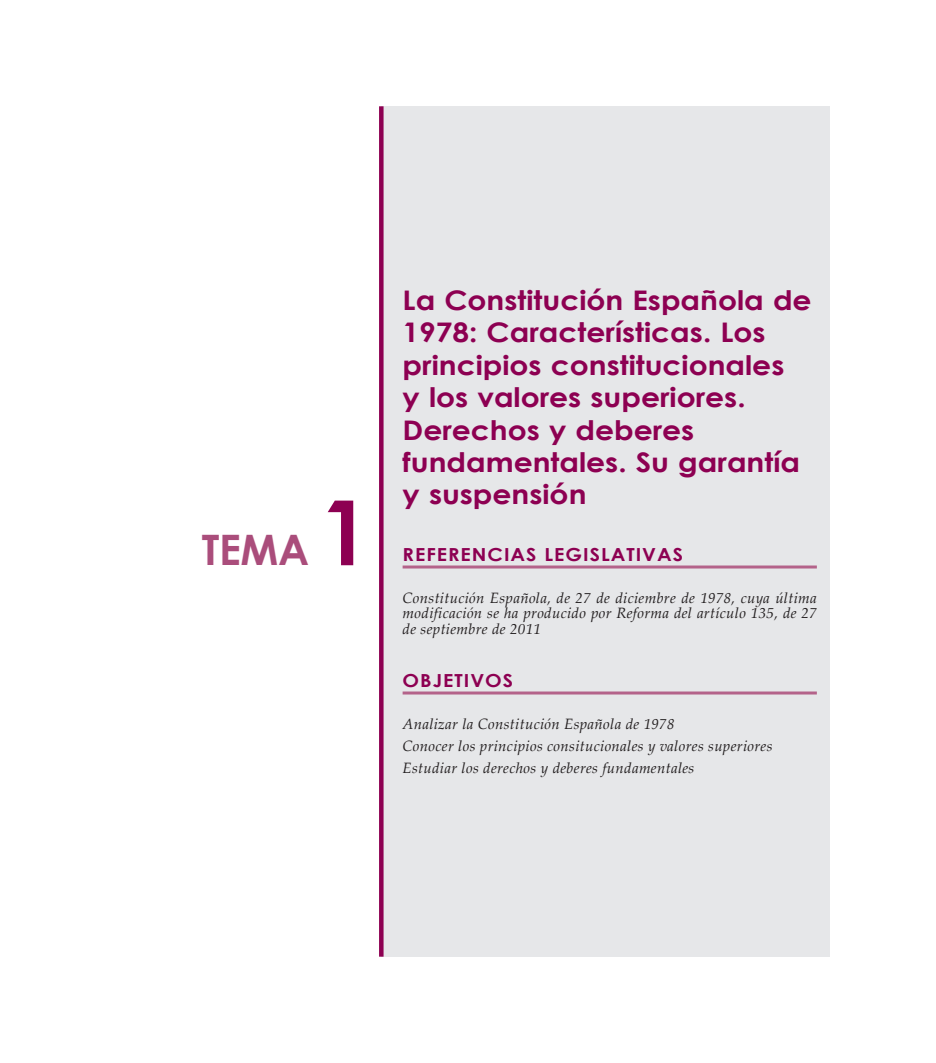
<style>
.page{position:relative;width:936px;height:1063px;background:#fff}
.page>*{position:absolute;margin:0;border:0;box-sizing:border-box;transform-origin:0 0}
.tema{font:700 42px "Century Gothic";color:#aa4d7b}
.Titulo_tema{font:700 27px/32.4px "Century Gothic";color:#8d0052;scale:1.1 1}
.titulo_referencias{font:700 18px "Century Gothic";letter-spacing:.05em;color:#8d0052;scale:1.1 1}
.texto_referencias{font:italic 15px/15.8px "Palatino Linotype";letter-spacing:.02em;color:#231f20;text-align:justify}
.s1{font-size:90px;color:#8d0052}
</style>
<div class="page">
<div style="left:381px;top:106px;width:448px;height:851px;background:#e6e7e9"></div>
<hr style="left:402px;top:566px;width:414px;height:3px;background:#b4638a">
<hr style="left:402px;top:692px;width:414px;height:3px;background:#b4638a">
<svg style="left:379px;top:106px;width:4px;height:851px;background:#8e0354"></svg>
<p class="tema" style="left:202px;top:518px;width:170px">TEMA <span class="s1">1</span></p>
<p class="Titulo_tema" style="left:402px;top:283px;width:373px">La Constitución Española de<br>1978: Características. Los principios constitucionales<br>y los valores superiores.<br>Derechos y deberes fundamentales. Su garantía y suspensión</p>
<p class="titulo_referencias" style="left:402px;top:541px;width:256px">REFERENCIAS LEGISLATIVAS</p>
<p class="texto_referencias" style="left:402px;top:589px;width:416px">Constitución Española, de 27 de diciembre de 1978, cuya última modificación se ha producido por Reforma del artículo 135, de 27 de septiembre de 2011</p>
<p class="titulo_referencias" style="left:402px;top:667px;width:102px">OBJETIVOS</p>
<p class="texto_referencias" style="left:402px;top:715px;width:273px">Analizar la Constitución Española de 1978</p>
<p class="texto_referencias" style="left:402px;top:737px;width:371px">Conocer los principios consitucionales y valores superiores</p>
<p class="texto_referencias" style="left:402px;top:759px;width:293px">Estudiar los derechos y deberes fundamentales</p>
</div>
